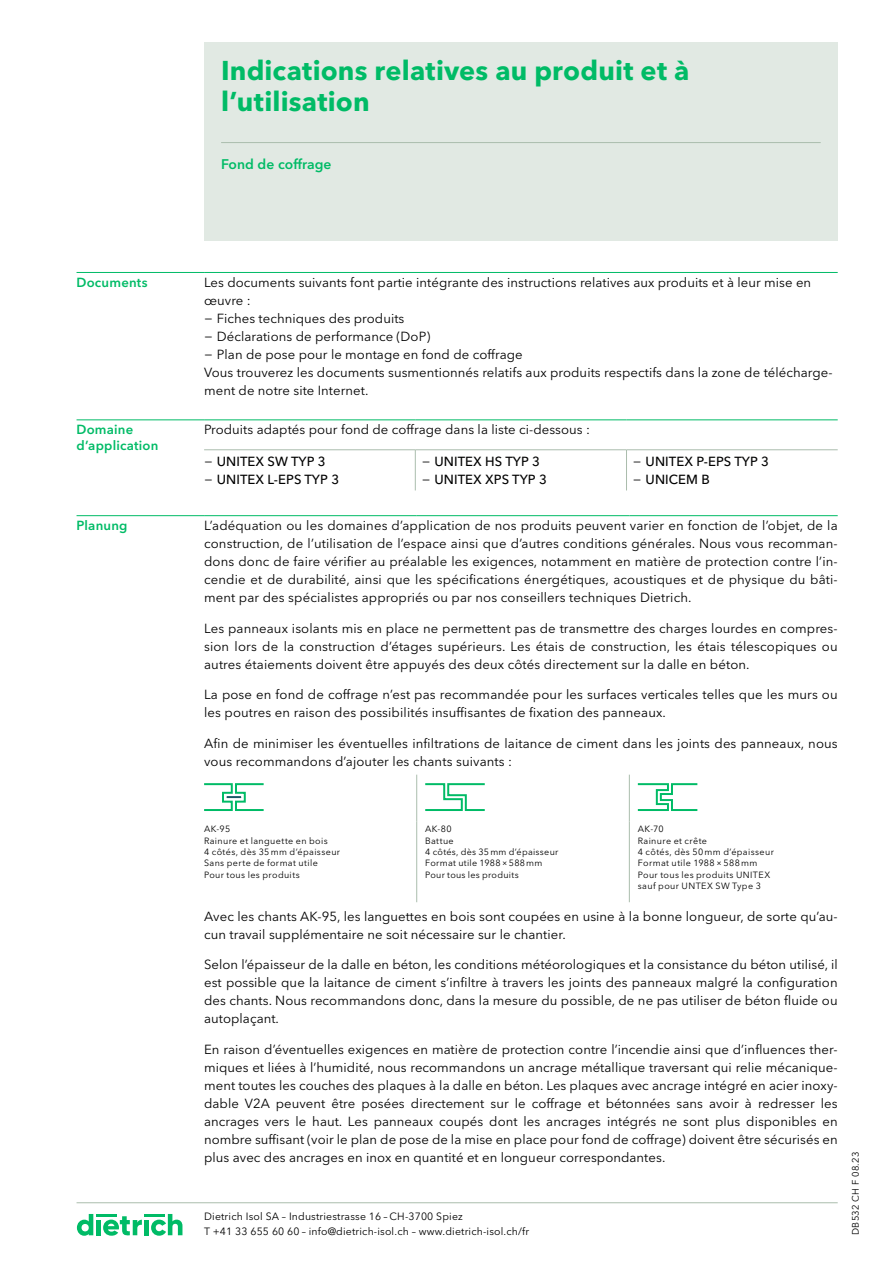
<style>
.page{position:relative;width:893px;height:1263px;background:#fff}
.page>*{position:absolute;margin:0;border:0;box-sizing:border-box;transform-origin:0 0}
.t1{font:700 27px/31.5px "Avenir Next W1 G";letter-spacing:.005em;color:#0b6}
.t2{font:600 13.8px "Avenir Next W1 G";letter-spacing:.005em;color:#0b6}
.t3{font:13.2px/18px "Avenir Next W1 G";letter-spacing:.005em;color:#000}
.t4{font:500 13.2px/18px "Avenir Next W1 G";letter-spacing:.005em;color:#000}
.t5{font:600 13.2px/15.8px "Avenir Next W1 G";letter-spacing:.015em;color:#0b6}
.t6{font:10.5px/14.4px "Avenir Next W1 G";letter-spacing:.015em;color:#000}
.t7{font:9.3px "Avenir Next W1 G";letter-spacing:.025em;color:#000}
.t8{font:9px/11.2px "Avenir Next W1 G";letter-spacing:.04em;color:#000}
.s1{font-weight:400}
</style>
<div class="page">
<div style="left:204px;top:43px;width:634px;height:198px;background:#e1e9e3"></div>
<hr style="left:77px;top:1202px;width:761px;height:1px;background:#aabdad">
<svg style="left:77px;top:1214px;width:16px;height:21px"></svg>
<svg style="left:151px;top:1214px;width:31px;height:21px"></svg>
<div style="left:144px;top:1220px;width:5px;height:15px;background:#0b6"></div>
<hr style="left:144px;top:1214px;width:21px;height:2px;background:#0b6">
<div style="left:96px;top:1220px;width:5px;height:15px;background:#0b6"></div>
<hr style="left:96px;top:1214px;width:21px;height:2px;background:#0b6">
<svg style="left:103px;top:1216px;width:39px;height:19px"></svg>
<hr style="left:77px;top:272px;width:127px;height:1px;background:#0b6">
<hr style="left:204px;top:272px;width:634px;height:1px;background:#0b6">
<hr style="left:77px;top:419px;width:127px;height:1px;background:#0b6">
<hr style="left:204px;top:419px;width:211px;height:1px;background:#0b6">
<hr style="left:415px;top:419px;width:211px;height:1px;background:#0b6">
<hr style="left:626px;top:419px;width:212px;height:1px;background:#0b6">
<hr style="left:415px;top:450px;width:1px;height:40px;background:#aabdad">
<hr style="left:626px;top:450px;width:1px;height:40px;background:#aabdad">
<hr style="left:204px;top:449px;width:211px;height:1px;background:#aabdad">
<hr style="left:415px;top:449px;width:211px;height:1px;background:#aabdad">
<hr style="left:626px;top:449px;width:212px;height:1px;background:#aabdad">
<hr style="left:416px;top:775px;width:1px;height:46px;background:#aabdad">
<hr style="left:416px;top:821px;width:1px;height:81px;background:#aabdad">
<hr style="left:629px;top:775px;width:1px;height:46px;background:#aabdad">
<hr style="left:629px;top:821px;width:1px;height:81px;background:#aabdad">
<hr style="left:77px;top:515px;width:127px;height:1px;background:#0b6">
<hr style="left:204px;top:515px;width:213px;height:1px;background:#0b6">
<hr style="left:417px;top:515px;width:212px;height:1px;background:#0b6">
<hr style="left:629px;top:515px;width:209px;height:1px;background:#0b6">
<svg style="left:204px;top:783px;width:60px;height:28px"></svg>
<svg style="left:425px;top:783px;width:60px;height:28px"></svg>
<svg style="left:638px;top:783px;width:59px;height:28px"></svg>
<hr style="left:221px;top:142px;width:600px;height:1px;background:#aabdad">
<h1 class="t1" style="left:221px;top:52px;width:470px">Indications relatives au produit et à l’utilisation</h1>
<p class="t2" style="left:221px;top:153px;width:112px">Fond de coffrage</p>
<p class="t5" style="left:77px;top:273px;width:73px">Documents</p>
<p class="t3" style="left:204px;top:272px;width:630px">Les documents suivants font partie intégrante des instructions relatives aux produits et à leur mise en œuvre :<br>− Fiches techniques des produits<br>− Déclarations de performance (DoP)<br>− Plan de pose pour le montage en fond de coffrage<br>Vous trouverez les documents susmentionnés relatifs aux produits respectifs dans la zone de télécharge&shy;ment de notre site Internet.</p>
<p class="t5" style="left:77px;top:420px;width:83px">Domaine d’application</p>
<p class="t3" style="left:204px;top:419px;width:388px">Produits adaptés pour fond de coffrage dans la liste ci-dessous :</p>
<p class="t4" style="left:204px;top:451px;width:137px"><span class="s1">−</span> UNITEX SW TYP 3<br><span class="s1">−</span> UNITEX L-EPS TYP 3</p>
<p class="t4" style="left:422px;top:451px;width:127px"><span class="s1">−</span> UNITEX HS TYP 3 <span class="s1">−</span> UNITEX XPS TYP 3</p>
<p class="t4" style="left:633px;top:451px;width:138px"><span class="s1">−</span> UNITEX P-EPS TYP 3 <span class="s1">−</span> UNICEM B</p>
<p class="t5" style="left:77px;top:516px;width:52px">Planung</p>
<p class="t3" style="left:204px;top:515px;width:635px;text-align:justify">L’adéquation ou les domaines d’application de nos produits peuvent varier en fonction de l’objet, de la construction, de l’utilisation de l’espace ainsi que d’autres conditions générales. Nous vous recomman&shy;dons donc de faire vérifier au préalable les exigences, notamment en matière de protection contre l’in&shy;cendie et de durabilité, ainsi que les spécifications énergétiques, acoustiques et de physique du bâti&shy;ment par des spécialistes appropriés ou par nos conseillers techniques Dietrich.</p>
<p class="t3" style="left:204px;top:618px;width:635px;text-align:justify">Les panneaux isolants mis en place ne permettent pas de transmettre des charges lourdes en compres&shy;sion lors de la construction d’étages supérieurs. Les étais de construction, les étais télescopiques ou autres étaiements doivent être appuyés des deux côtés directement sur la dalle en béton.</p>
<p class="t3" style="left:204px;top:684px;width:635px">La pose en fond de coffrage n’est pas recommandée pour les surfaces verticales telles que les murs ou les poutres en raison des possibilités insuffisantes de fixation des panneaux.</p>
<p class="t3" style="left:204px;top:733px;width:635px">Afin de minimiser les éventuelles infiltrations de laitance de ciment dans les joints des panneaux, nous vous recommandons d’ajouter les chants suivants :</p>
<p class="t8" style="left:204px;top:823px;width:138px">AK-95<br>Rainure et languette en bois<br>4 côtés, dès 35 mm d’épaisseur<br>Sans perte de format utile<br>Pour tous les produits</p>
<p class="t8" style="left:425px;top:823px;width:135px">AK-80<br>Battue<br>4 côtés, dès 35mm d’épaisseur<br>Format utile 1988×588mm<br>Pour tous les produits</p>
<p class="t8" style="left:638px;top:823px;width:138px">AK-70<br>Rainure et crête<br>4 côtés, dès 50 mm d’épaisseur<br>Format utile 1988×588 mm<br>Pour tous les produits UNITEX sauf pour UNTEX SW Type 3</p>
<p class="t3" style="left:204px;top:906px;width:635px">Avec les chants AK-95, les languettes en bois sont coupées en usine à la bonne longueur, de sorte qu’au&shy;cun travail supplémentaire ne soit nécessaire sur le chantier.</p>
<p class="t3" style="left:204px;top:954px;width:635px;text-align:justify">Selon l’épaisseur de la dalle en béton, les conditions météorologiques et la consistance du béton utilisé, il est possible que la laitance de ciment s’infiltre à travers les joints des panneaux malgré la configuration des chants. Nous recommandons donc, dans la mesure du possible, de ne pas utiliser de béton fluide ou autoplaçant.</p>
<p class="t3" style="left:204px;top:1039px;width:635px;text-align:justify">En raison d’éventuelles exigences en matière de protection contre l’incendie ainsi que d’influences ther&shy;miques et liées à l’humidité, nous recommandons un ancrage métallique traversant qui relie mécanique&shy;ment toutes les couches des plaques à la dalle en béton. Les plaques avec ancrage intégré en acier inoxy&shy;dable V2A peuvent être posées directement sur le coffrage et bétonnées sans avoir à redresser les ancrages vers le haut. Les panneaux coupés dont les ancrages intégrés ne sont plus disponibles en nombre suffisant (voir le plan de pose de la mise en place pour fond de coffrage) doivent être sécurisés en plus avec des ancrages en inox en quantité et en longueur correspondantes.</p>
<p class="t6" style="left:204px;top:1208px;width:327px">Dietrich Isol SA – Industriestrasse 16 – CH-3700 Spiez<br>T +41 33 655 60 60 – info@dietrich-isol.ch – www.dietrich-isol.ch/fr</p>
<p class="t7" style="left:848px;top:1235px;width:85px;rotate:-90deg">DB532 CH F 08.23</p>
</div>
